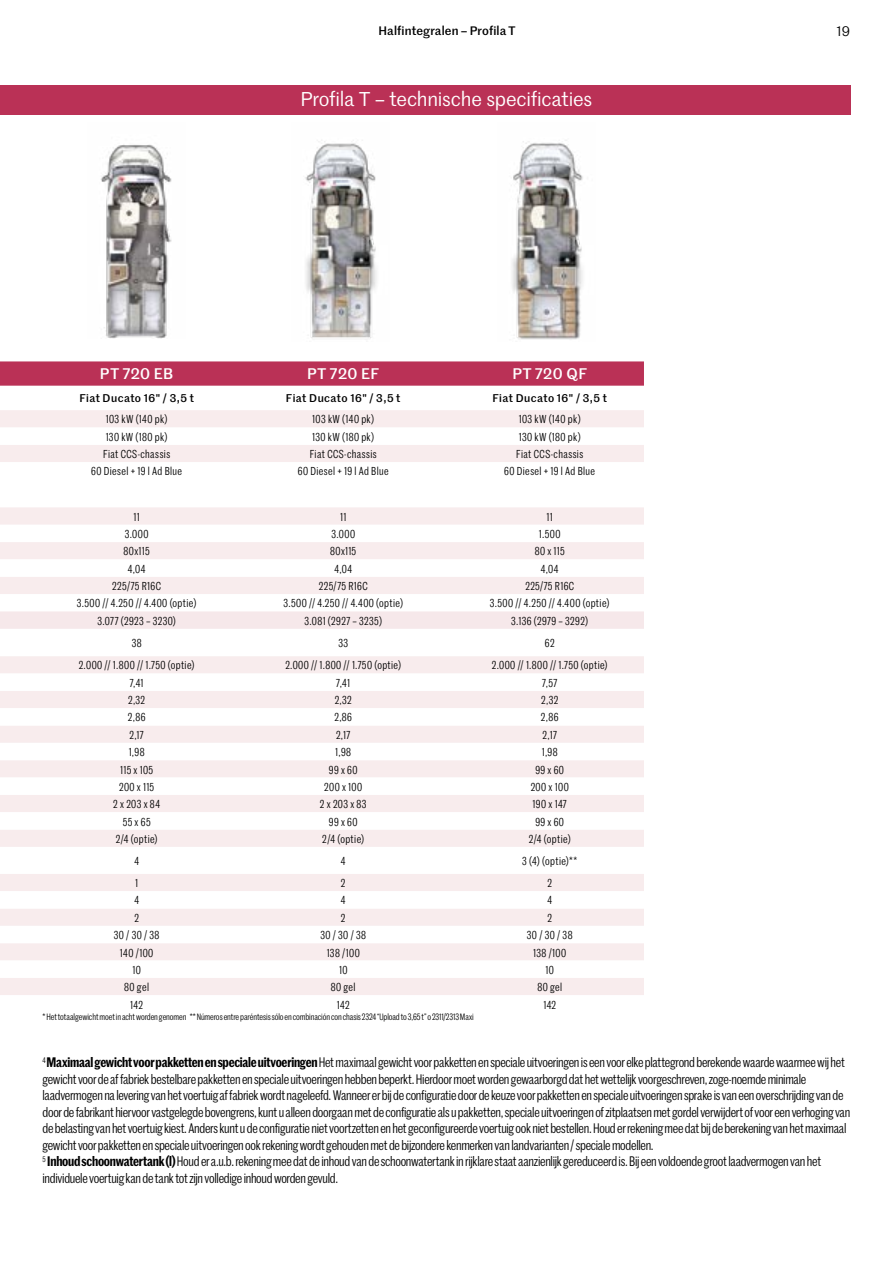
<style>
.page{position:relative;width:893px;height:1263px;background:#fff}
.page>*{position:absolute;margin:0;border:0;box-sizing:border-box;transform-origin:0 0}
.t1{font:19.5px "Marr Sans";letter-spacing:-.01em;color:#fff}
.t2{font:500 15px "Marr Sans";letter-spacing:.03em;color:#fff}
.t3{font:13.5px/16.5px "Marr Sans Cond";letter-spacing:-.02em;color:#000}
.t4{font:13.5px "Marr Sans";color:#000}
.t5{font:500 12px "Marr Sans";letter-spacing:.01em;color:#000}
.t6{font:11.25px "Marr Sans Cond";letter-spacing:.035em;color:#000}
.t7{font:500 10.95px "Marr Sans";letter-spacing:.035em;color:#000}
.t8{font:9px "Marr Sans Cond";letter-spacing:-.01em;color:#000}
.s1{font-weight:600}
</style>
<div class="page">
<img style="left:100px;top:144px;width:72px;height:195px">
<img style="left:305px;top:141px;width:72px;height:198px">
<img style="left:512px;top:140px;width:71px;height:200px">
<div style="left:0;top:85px;width:850px;height:30px;background:#ba3156"></div>
<svg style="left:0;top:361px;width:644px;height:25px;background:#bc375b"></svg>
<div style="left:0;top:410px;width:644px;height:550px;background:#f8eced"></div>
<svg style="left:0;top:427px;width:644px;height:516px"></svg>
<svg style="left:0;top:479px;width:644px;height:5px"></svg>
<div style="left:0;top:611px;width:644px;height:18px;background:#f6e8ea"></div>
<div style="left:0;top:978px;width:644px;height:17px;background:#f8eced"></div>
<p class="t5" style="left:378px;top:22px;width:139px">Halfintegralen – Profila T</p>
<p class="t4" style="left:836px;top:22px;width:15px">19</p>
<h1 class="t1" style="left:300px;top:85px;width:294px">Profila T – technische specificaties</h1>
<p class="t2" style="left:100px;top:363px;width:75px">PT 720 EB</p>
<p class="t2" style="left:307px;top:363px;width:74px">PT 720 EF</p>
<p class="t2" style="left:512px;top:363px;width:76px">PT 720 QF</p>
<p class="t7" style="left:79px;top:390px;width:116px">Fiat Ducato 16" / 3,5 t</p>
<p class="t7" style="left:286px;top:390px;width:116px">Fiat Ducato 16" / 3,5 t</p>
<p class="t7" style="left:492px;top:390px;width:116px">Fiat Ducato 16" / 3,5 t</p>
<p class="t6" style="left:106px;top:412px;width:63px">103 kW (140 pk)</p>
<p class="t6" style="left:312px;top:412px;width:63px">103 kW (140 pk)</p>
<p class="t6" style="left:519px;top:412px;width:63px">103 kW (140 pk)</p>
<p class="t6" style="left:106px;top:429px;width:63px">130 kW (180 pk)</p>
<p class="t6" style="left:312px;top:429px;width:63px">130 kW (180 pk)</p>
<p class="t6" style="left:519px;top:429px;width:63px">130 kW (180 pk)</p>
<p class="t6" style="left:103px;top:446px;width:69px">Fiat CCS-chassis</p>
<p class="t6" style="left:310px;top:446px;width:69px">Fiat CCS-chassis</p>
<p class="t6" style="left:516px;top:446px;width:69px">Fiat CCS-chassis</p>
<p class="t6" style="left:91px;top:464px;width:92px">60 Diesel + 19 l Ad Blue</p>
<p class="t6" style="left:298px;top:464px;width:92px">60 Diesel + 19 l Ad Blue</p>
<p class="t6" style="left:504px;top:464px;width:92px">60 Diesel + 19 l Ad Blue</p>
<p class="t6" style="left:134px;top:509px;width:8px">11</p>
<p class="t6" style="left:340px;top:509px;width:8px">11</p>
<p class="t6" style="left:547px;top:509px;width:8px">11</p>
<p class="t6" style="left:125px;top:526px;width:25px">3.000</p>
<p class="t6" style="left:331px;top:526px;width:25px">3.000</p>
<p class="t6" style="left:539px;top:526px;width:23px">1.500</p>
<p class="t6" style="left:124px;top:543px;width:28px">80x115</p>
<p class="t6" style="left:330px;top:543px;width:28px">80x115</p>
<p class="t6" style="left:535px;top:543px;width:31px">80 x 115</p>
<p class="t6" style="left:128px;top:561px;width:19px">4,04</p>
<p class="t6" style="left:334px;top:561px;width:19px">4,04</p>
<p class="t6" style="left:541px;top:561px;width:19px">4,04</p>
<p class="t6" style="left:112px;top:578px;width:50px">225/75 R16C</p>
<p class="t6" style="left:319px;top:578px;width:50px">225/75 R16C</p>
<p class="t6" style="left:525px;top:578px;width:50px">225/75 R16C</p>
<p class="t6" style="left:77px;top:595px;width:121px">3.500 // 4.250 // 4.400 (optie)</p>
<p class="t6" style="left:283px;top:595px;width:121px">3.500 // 4.250 // 4.400 (optie)</p>
<p class="t6" style="left:490px;top:595px;width:121px">3.500 // 4.250 // 4.400 (optie)</p>
<p class="t6" style="left:97px;top:613px;width:80px">3.077 (2923 – 3230)</p>
<p class="t6" style="left:304px;top:613px;width:79px">3.081 (2927 – 3235)</p>
<p class="t6" style="left:511px;top:613px;width:78px">3.136 (2979 – 3292)</p>
<p class="t6" style="left:132px;top:635px;width:11px">38</p>
<p class="t6" style="left:338px;top:635px;width:11px">33</p>
<p class="t6" style="left:545px;top:635px;width:11px">62</p>
<p class="t6" style="left:79px;top:658px;width:117px">2.000 // 1.800 // 1.750 (optie)</p>
<p class="t6" style="left:285px;top:658px;width:117px">2.000 // 1.800 // 1.750 (optie)</p>
<p class="t6" style="left:492px;top:658px;width:117px">2.000 // 1.800 // 1.750 (optie)</p>
<p class="t6" style="left:130px;top:675px;width:15px">7,41</p>
<p class="t6" style="left:336px;top:675px;width:15px">7,41</p>
<p class="t6" style="left:542px;top:675px;width:16px">7,57</p>
<p class="t6" style="left:128px;top:692px;width:19px">2,32</p>
<p class="t6" style="left:335px;top:692px;width:19px">2,32</p>
<p class="t6" style="left:541px;top:692px;width:19px">2,32</p>
<p class="t6" style="left:128px;top:710px;width:19px">2,86</p>
<p class="t6" style="left:334px;top:710px;width:19px">2,86</p>
<p class="t6" style="left:541px;top:710px;width:19px">2,86</p>
<p class="t6" style="left:130px;top:727px;width:16px">2,17</p>
<p class="t6" style="left:336px;top:727px;width:16px">2,17</p>
<p class="t6" style="left:543px;top:727px;width:16px">2,17</p>
<p class="t6" style="left:129px;top:744px;width:17px">1,98</p>
<p class="t6" style="left:335px;top:744px;width:17px">1,98</p>
<p class="t6" style="left:542px;top:744px;width:17px">1,98</p>
<p class="t6" style="left:120px;top:762px;width:35px">115 x 105</p>
<p class="t6" style="left:329px;top:762px;width:30px">99 x 60</p>
<p class="t6" style="left:535px;top:762px;width:30px">99 x 60</p>
<p class="t6" style="left:119px;top:779px;width:37px">200 x 115</p>
<p class="t6" style="left:324px;top:779px;width:40px">200 x 100</p>
<p class="t6" style="left:531px;top:779px;width:40px">200 x 100</p>
<p class="t6" style="left:113px;top:796px;width:48px">2 x 203 x 84</p>
<p class="t6" style="left:320px;top:796px;width:48px">2 x 203 x 83</p>
<p class="t6" style="left:533px;top:796px;width:36px">190 x 147</p>
<p class="t6" style="left:123px;top:814px;width:29px">55 x 65</p>
<p class="t6" style="left:329px;top:814px;width:30px">99 x 60</p>
<p class="t6" style="left:535px;top:814px;width:30px">99 x 60</p>
<p class="t6" style="left:116px;top:831px;width:43px">2/4 (optie)</p>
<p class="t6" style="left:322px;top:831px;width:43px">2/4 (optie)</p>
<p class="t6" style="left:529px;top:831px;width:43px">2/4 (optie)</p>
<p class="t6" style="left:134px;top:853px;width:6px">4</p>
<p class="t6" style="left:341px;top:853px;width:6px">4</p>
<p class="t6" style="left:522px;top:853px;width:56px">3 (4) (optie)**</p>
<p class="t6" style="left:135px;top:875px;width:5px">1</p>
<p class="t6" style="left:341px;top:875px;width:6px">2</p>
<p class="t6" style="left:547px;top:875px;width:6px">2</p>
<p class="t6" style="left:134px;top:893px;width:6px">4</p>
<p class="t6" style="left:341px;top:893px;width:6px">4</p>
<p class="t6" style="left:547px;top:893px;width:6px">4</p>
<p class="t6" style="left:134px;top:910px;width:6px">2</p>
<p class="t6" style="left:341px;top:910px;width:6px">2</p>
<p class="t6" style="left:547px;top:910px;width:6px">2</p>
<p class="t6" style="left:114px;top:927px;width:47px">30 / 30 / 38</p>
<p class="t6" style="left:320px;top:927px;width:47px">30 / 30 / 38</p>
<p class="t6" style="left:527px;top:927px;width:47px">30 / 30 / 38</p>
<p class="t6" style="left:120px;top:945px;width:35px">140 /100</p>
<p class="t6" style="left:327px;top:945px;width:35px">138 /100</p>
<p class="t6" style="left:533px;top:945px;width:35px">138 /100</p>
<p class="t6" style="left:132px;top:962px;width:10px">10</p>
<p class="t6" style="left:339px;top:962px;width:10px">10</p>
<p class="t6" style="left:545px;top:962px;width:10px">10</p>
<p class="t6" style="left:124px;top:979px;width:26px">80 gel</p>
<p class="t6" style="left:331px;top:979px;width:26px">80 gel</p>
<p class="t6" style="left:537px;top:979px;width:26px">80 gel</p>
<p class="t6" style="left:130px;top:997px;width:14px">142</p>
<p class="t6" style="left:337px;top:997px;width:14px">142</p>
<p class="t6" style="left:543px;top:997px;width:14px">142</p>
<p class="t8" style="left:43px;top:1010px;width:433px">* Het totaalgewicht moet in acht worden genomen ** Números entre paréntesis sólo en combinación con chasis 2324 “Upload to 3,65 t” o 2311/2313 Maxi</p>
<p class="t3" style="left:43px;top:1053px;width:809px"><sup>4</sup> <span class="s1">Maximaal gewicht voor pakketten en speciale uitvoeringen</span> Het maximaal gewicht voor pakketten en speciale uitvoeringen is een voor elke plattegrond berekende waarde waarmee wij het gewicht voor de af fabriek bestelbare pakketten en speciale uitvoeringen hebben beperkt. Hierdoor moet worden gewaarborgd dat het wettelijk voorgeschreven, zoge-noemde minimale laadvermogen na levering van het voertuig af fabriek wordt nageleefd. Wanneer er bij de configuratie door de keuze voor pakketten en speciale uitvoeringen sprake is van een overschrijding van de door de fabrikant hiervoor vastgelegde bovengrens, kunt u alleen doorgaan met de configuratie als u pakketten, speciale uitvoeringen of zitplaatsen met gordel verwijdert of voor een verhoging van de belasting van het voertuig kiest. Anders kunt u de configuratie niet voortzetten en het geconfigureerde voertuig ook niet bestellen. Houd er rekening mee dat bij de berekening van het maximaal gewicht voor pakketten en speciale uitvoeringen ook rekening wordt gehouden met de bijzondere kenmerken van landvarianten / speciale modellen.<br><sup>5</sup> <span class="s1">Inhoud schoonwatertank (l)</span> Houd er a.u.b. rekening mee dat de inhoud van de schoonwatertank in rijklare staat aanzienlijk gereduceerd is. Bij een voldoende groot laadvermogen van het individuele voertuig kan de tank tot zijn volledige inhoud worden gevuld.</p>
</div>
